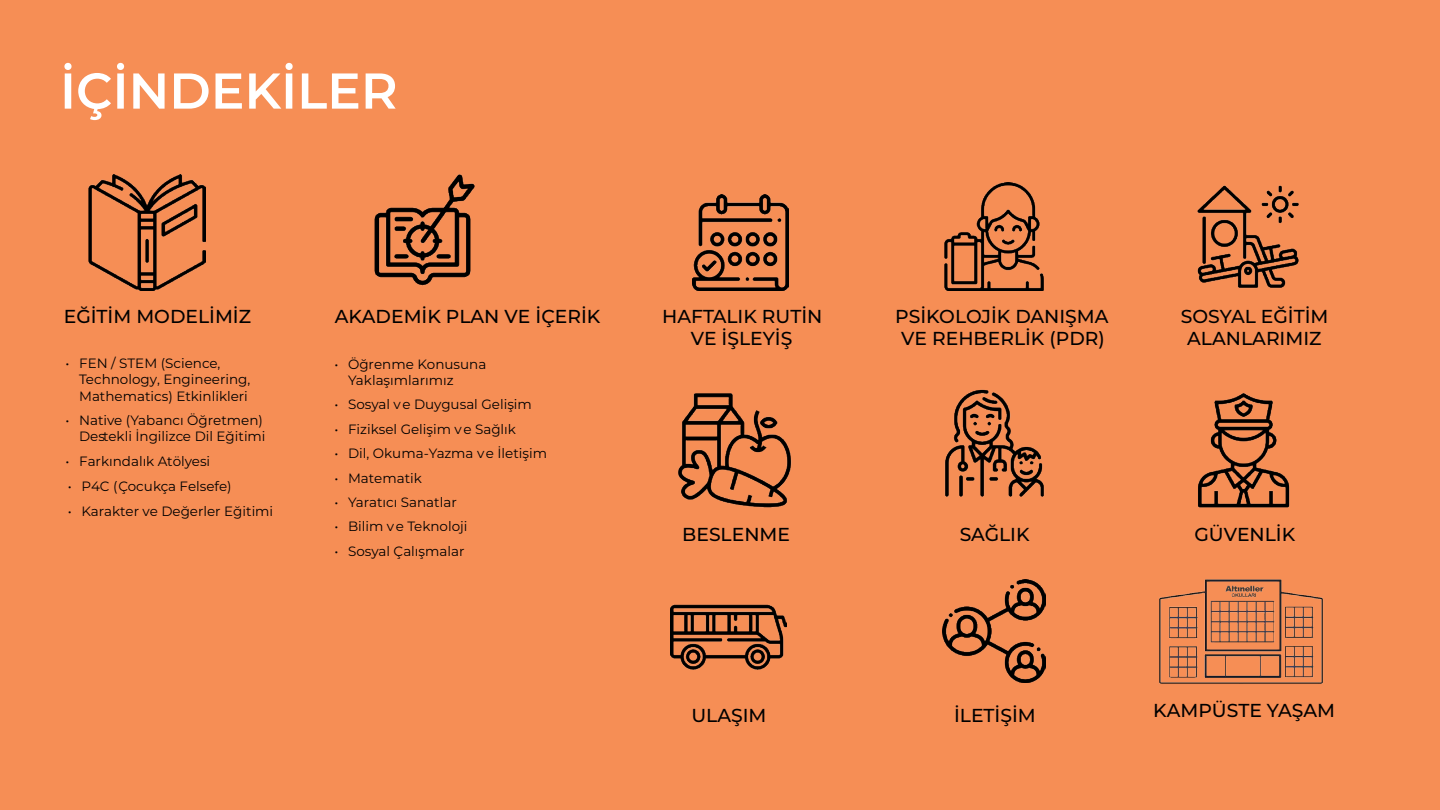
<style>
.page{position:relative;width:1440px;height:810px;background:#f68e55}
.page>*{position:absolute;margin:0;border:0;box-sizing:border-box;transform-origin:0 0}
.t1{font:600 50.25px "Montserrat";color:#fff}
.t2{font:500 18.75px/22.5px "Montserrat";color:#000;text-align:center}
.t3{font:13.5px/16.2px "Montserrat";color:#000}
</style>
<div class="page">
<img style="left:89px;top:174px;width:116px;height:116px">
<img style="left:944px;top:389px;width:101px;height:108px">
<img style="left:944px;top:183px;width:100px;height:107px">
<img style="left:1197px;top:185px;width:102px;height:103px">
<img style="left:693px;top:194px;width:96px;height:96px">
<img style="left:1198px;top:393px;width:92px;height:115px">
<img style="left:374px;top:174px;width:101px;height:112px">
<img style="left:670px;top:604px;width:116px;height:66px">
<img style="left:942px;top:579px;width:104px;height:104px">
<img style="left:678px;top:393px;width:114px;height:115px">
<img style="left:1159px;top:579px;width:164px;height:105px">
<h1 class="t1" style="left:60px;top:55px;width:339px">İÇİNDEKİLER</h1>
<h2 class="t2" style="left:64px;top:304px;width:189px">EĞİTİM MODELİMİZ</h2>
<p class="t3" style="left:79px;top:355px;width:173px;text-indent:-13px">• FEN / STEM (Science,<br>Technology, Engineering,<br>Mathematics) Etkinlikleri</p>
<p class="t3" style="left:66px;top:412px;width:201px;text-align:right">• Native (Yabancı Öğretmen)<br>Destekli İngilizce Dil Eğitimi</p>
<p class="t3" style="left:66px;top:452px;width:146px">• Farkındalık Atölyesi</p>
<p class="t3" style="left:68px;top:478px;width:165px">• P4C (Çocukça Felsefe)</p>
<p class="t3" style="left:68px;top:502px;width:207px">• Karakter ve Değerler Eğitimi</p>
<h2 class="t2" style="left:335px;top:304px;width:267px">AKADEMİK PLAN VE İÇERİK</h2>
<p class="t3" style="left:348px;top:355px;width:140px;text-indent:-14px">• Öğrenme Konusuna<br>Yaklaşımlarımız</p>
<p class="t3" style="left:335px;top:396px;width:199px">• Sosyal ve Duygusal Gelişim</p>
<p class="t3" style="left:335px;top:420px;width:183px">• Fiziksel Gelişim ve Sağlık</p>
<p class="t3" style="left:335px;top:445px;width:214px">• Dil, Okuma-Yazma ve İletişim</p>
<p class="t3" style="left:335px;top:469px;width:89px">• Matematik</p>
<p class="t3" style="left:335px;top:494px;width:124px">• Yaratıcı Sanatlar</p>
<p class="t3" style="left:335px;top:518px;width:134px">• Bilim ve Teknoloji</p>
<p class="t3" style="left:335px;top:543px;width:131px">• Sosyal Çalışmalar</p>
<h2 class="t2" style="left:662px;top:304px;width:162px">HAFTALIK RUTİN<br>VE İŞLEYİŞ</h2>
<h2 class="t2" style="left:682px;top:522px;width:109px">BESLENME</h2>
<h2 class="t2" style="left:895px;top:304px;width:215px">PSİKOLOJİK DANIŞMA<br>VE REHBERLİK (PDR)</h2>
<h2 class="t2" style="left:1181px;top:304px;width:149px">SOSYAL EĞİTİM<br>ALANLARIMIZ</h2>
<h2 class="t2" style="left:960px;top:522px;width:71px">SAĞLIK</h2>
<h2 class="t2" style="left:1194px;top:522px;width:102px">GÜVENLİK</h2>
<h2 class="t2" style="left:691px;top:703px;width:77px">ULAŞIM</h2>
<h2 class="t2" style="left:954px;top:703px;width:83px">İLETİŞİM</h2>
<h2 class="t2" style="left:1153px;top:699px;width:183px">KAMPÜSTE YAŞAM</h2>
</div>
